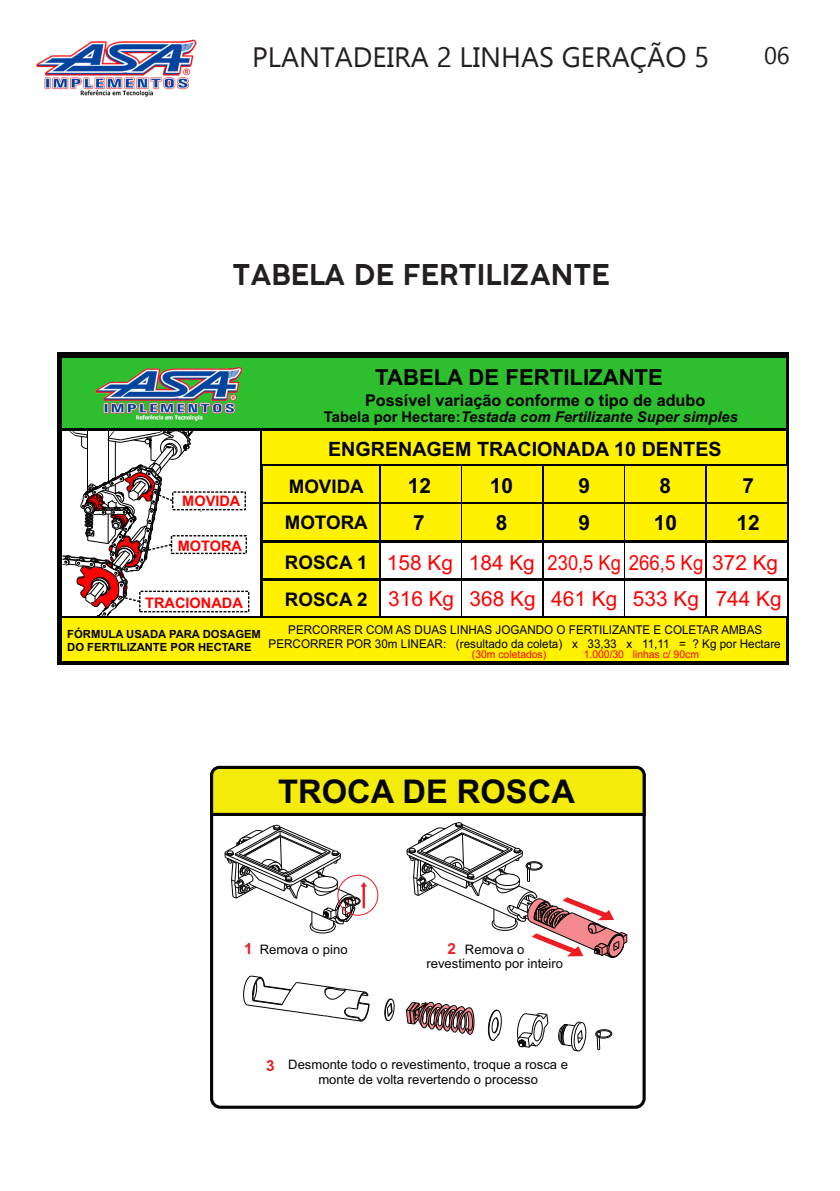
<style>
.page{position:relative;width:840px;height:1191px;background:#fff}
.page>*{position:absolute;margin:0;border:0;box-sizing:border-box;transform-origin:0 0}
.t1{font:700 32.6px "Arial";color:#040504}
.t2{font:28px "Ebrima";color:#231f20}
.t3{font:600 28px "COCOGOOSE";color:#231f20}
.t4{font:24px "Ebrima";color:#231f20}
.t5{font:700 22.2px "Arial";color:#000}
.t6{font:20.8px/36.8px "Arial";color:#f00}
.t7{font:700 20.8px "Arial";color:#000}
.t8{font:700 19.6px "Arial";color:#000}
.t9{font:700 18.8px/37.4px "Arial";color:#000}
.t10{font:700 16.2px "Arial";color:#000}
.t11{font:700 15.2px "Arial";color:#ee1d23}
.t12{font:italic 700 14.8px "Arial";color:#000}
.t13{font:700 14.6px "Arial";color:#f00}
.t14{font:13px/14.6px "Arial";color:#040504;text-align:center}
.t15{font:12px "Arial";color:#000;scale:.96 1}
.t16{font:700 11.2px/12.6px "Arial";color:#000}
.t17{font:10.8px "Arial";color:#f00;scale:.96 1}
.s1{font-style:normal}
</style>
<div class="page">
<img style="left:36px;top:39px;width:161px;height:58px">
<div style="left:57px;top:352px;width:731px;height:313px;background:#000"></div>
<div style="left:262px;top:466px;width:116px;height:36px;background:#fff101"></div>
<div style="left:380px;top:466px;width:80px;height:36px;background:#fff101"></div>
<div style="left:462px;top:466px;width:79px;height:36px;background:#fff101"></div>
<div style="left:543px;top:466px;width:80px;height:36px;background:#fff101"></div>
<div style="left:625px;top:466px;width:79px;height:36px;background:#fff101"></div>
<div style="left:706px;top:466px;width:79px;height:36px;background:#fff101"></div>
<div style="left:262px;top:543px;width:116px;height:35px;background:#fff101"></div>
<div style="left:380px;top:543px;width:80px;height:35px;background:#fff"></div>
<div style="left:462px;top:543px;width:79px;height:35px;background:#fff"></div>
<div style="left:543px;top:543px;width:80px;height:35px;background:#fff"></div>
<div style="left:625px;top:543px;width:79px;height:35px;background:#fff"></div>
<div style="left:706px;top:543px;width:79px;height:35px;background:#fff"></div>
<div style="left:262px;top:581px;width:116px;height:35px;background:#fff101"></div>
<div style="left:380px;top:581px;width:80px;height:35px;background:#fff"></div>
<div style="left:462px;top:581px;width:79px;height:35px;background:#fff"></div>
<div style="left:543px;top:581px;width:80px;height:35px;background:#fff"></div>
<div style="left:625px;top:581px;width:79px;height:35px;background:#fff"></div>
<div style="left:706px;top:581px;width:79px;height:35px;background:#fff"></div>
<div style="left:62px;top:431px;width:198px;height:185px;background:#fff"></div>
<div style="left:62px;top:358px;width:723px;height:70px;background:#2ebf2e"></div>
<div style="left:262px;top:431px;width:523px;height:33px;background:#fff101"></div>
<svg style="left:62px;top:431px;width:188px;height:185px"></svg>
<div style="left:62px;top:619px;width:723px;height:42px;background:#fff101"></div>
<div style="left:262px;top:504px;width:116px;height:36px;background:#fff101"></div>
<div style="left:380px;top:504px;width:80px;height:36px;background:#fff101"></div>
<div style="left:462px;top:504px;width:79px;height:36px;background:#fff101"></div>
<div style="left:543px;top:504px;width:80px;height:36px;background:#fff101"></div>
<div style="left:625px;top:504px;width:79px;height:36px;background:#fff101"></div>
<div style="left:706px;top:504px;width:79px;height:36px;background:#fff101"></div>
<img style="left:95px;top:366px;width:148px;height:55px">
<svg style="left:210px;top:765px;width:436px;height:193px"></svg>
<svg style="left:558px;top:1021px;width:28px;height:31px"></svg>
<svg style="left:517px;top:1013px;width:32px;height:35px"></svg>
<svg style="left:487px;top:1009px;width:15px;height:32px"></svg>
<svg style="left:243px;top:975px;width:127px;height:47px"></svg>
<svg style="left:384px;top:998px;width:11px;height:24px"></svg>
<svg style="left:405px;top:1001px;width:69px;height:34px"></svg>
<svg style="left:595px;top:1029px;width:17px;height:21px"></svg>
<p class="t2" style="left:252px;top:36px;width:458px">PLANTADEIRA 2 LINHAS GERAÇÃO 5</p>
<p class="t4" style="left:763px;top:38px;width:27px">06</p>
<p class="t3" style="left:232px;top:255px;width:379px">TABELA DE FERTILIZANTE</p>
<p class="t5" style="left:375px;top:361px;width:289px">TABELA DE FERTILIZANTE</p>
<p class="t12" style="left:324px;top:407px;width:415px"><span class="s1">Tabela por Hectare:</span>Testada com Fertilizante Super simples</p>
<p class="t10" style="left:365px;top:388px;width:342px">Possível variação conforme o tipo de adubo</p>
<p class="t8" style="left:328px;top:435px;width:395px">ENGRENAGEM TRACIONADA 10 DENTES</p>
<p class="t13" style="left:182px;top:491px;width:60px">MOVIDA</p>
<p class="t13" style="left:177px;top:535px;width:66px">MOTORA</p>
<p class="t13" style="left:145px;top:592px;width:99px">TRACIONADA</p>
<p class="t16" style="left:67px;top:628px;width:195px">FÓRMULA USADA PARA DOSAGEM<br>DO FERTILIZANTE POR HECTARE</p>
<p class="t9" style="left:288px;top:467px;width:76px">MOVIDA</p>
<p class="t7" style="left:407px;top:471px;width:25px">12</p>
<p class="t7" style="left:489px;top:471px;width:25px">10</p>
<p class="t7" style="left:578px;top:471px;width:13px">9</p>
<p class="t7" style="left:659px;top:471px;width:13px">8</p>
<p class="t7" style="left:742px;top:471px;width:13px">7</p>
<p class="t9" style="left:284px;top:504px;width:84px">MOTORA</p>
<p class="t7" style="left:413px;top:508px;width:13px">7</p>
<p class="t7" style="left:495px;top:508px;width:13px">8</p>
<p class="t7" style="left:578px;top:508px;width:13px">9</p>
<p class="t7" style="left:653px;top:508px;width:25px">10</p>
<p class="t7" style="left:736px;top:508px;width:25px">12</p>
<p class="t9" style="left:285px;top:544px;width:84px">ROSCA 1<br>ROSCA 2</p>
<p class="t6" style="left:387px;top:544px;width:396px">158 Kg 184 Kg 230,5 Kg 266,5 Kg 372 Kg<br>316 Kg 368 Kg 461 Kg 533 Kg 744 Kg</p>
<p class="t15" style="left:288px;top:621px;width:495px">PERCORRER COM AS DUAS LINHAS JOGANDO O FERTILIZANTE E COLETAR AMBAS</p>
<p class="t15" style="left:268px;top:635px;width:534px">PERCORRER POR 30m LINEAR: (resultado da coleta) x 33,33 x 11,11 = ? Kg por Hectare</p>
<p class="t17" style="left:471px;top:646px;width:79px">(30m coletados)</p>
<p class="t17" style="left:583px;top:646px;width:121px">1.000/30 linhas c/ 90cm</p>
<p class="t1" style="left:278px;top:768px;width:298px">TROCA DE ROSCA</p>
<p class="t11" style="left:244px;top:937px;width:10px">1</p>
<p class="t11" style="left:447px;top:937px;width:10px">2</p>
<p class="t14" style="left:259px;top:941px;width:89px">Remova o pino</p>
<p class="t14" style="left:426px;top:941px;width:138px">Remova o revestimento por inteiro</p>
<p class="t11" style="left:266px;top:1054px;width:10px">3</p>
<p class="t14" style="left:288px;top:1057px;width:281px">Desmonte todo o revestimento, troque a rosca e monte de volta revertendo o processo</p>
</div>
